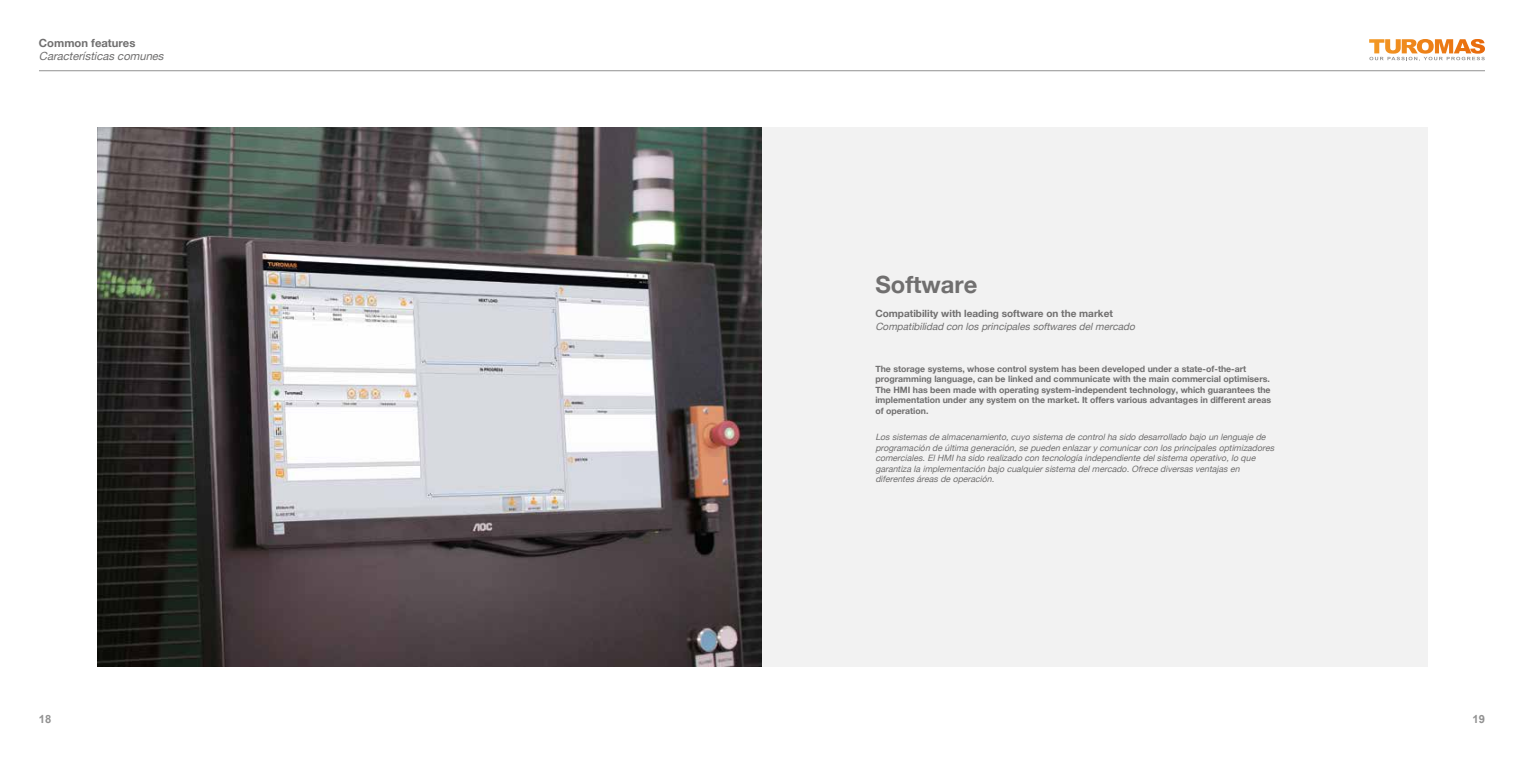
<style>
.page{position:relative;width:1524px;height:762px;background:#fff}
.page>*{position:absolute;margin:0;border:0;box-sizing:border-box;transform-origin:0 0}
.t1{font:700 23.75px "Helvetica Neue";color:#706f6f}
.t2{font:italic 11.25px "Helvetica Neue";color:#706f6f}
.t3{font:700 11.25px "Helvetica Neue";color:#706f6f}
.t4{font:700 11.25px "Arial";color:#929292}
.t5{font:italic 10px "Helvetica Neue";color:#706f6f}
.t6{font:700 10px "Helvetica Neue";color:#706f6f}
.t7{font:italic 8.75px/10.5px "Helvetica Neue";color:#706f6f}
.t8{font:700 8.75px/10.5px "Helvetica Neue";color:#706f6f}
</style>
<div class="page">
<img style="left:97px;top:127px;width:665px;height:540px">
<div style="left:762px;top:127px;width:665px;height:540px;background:#f2f2f2"></div>
<hr style="left:39px;top:70px;width:1446px;height:1px;background:#929292">
<svg style="left:1369px;top:39px;width:116px;height:22px"></svg>
<p class="t3" style="left:39px;top:36px;width:98px">Common features</p>
<p class="t2" style="left:39px;top:50px;width:129px">Características comunes</p>
<h1 class="t1" style="left:875px;top:269px;width:104px">Software</h1>
<p class="t6" style="left:875px;top:308px;width:239px">Compatibility with leading software on the market</p>
<p class="t5" style="left:875px;top:320px;width:263px">Compatibilidad con los principales softwares delmercado</p>
<p class="t8" style="left:875px;top:363px;width:397px">The storage systems, whose control system has been developed under a state-of-the-art programming language, can be linked and communicate with the main commercial optimisers.<br>The HMI has been made with operating system-independent technology, which guarantees the implementation under any system on the market. It offers various advantages in different areas of operation.</p>
<p class="t7" style="left:875px;top:432px;width:402px">Los sistemas de almacenamiento,cuyo sistema de controlha sido desarrollado bajo un lenguaje de programación de última generación,se pueden enlazary comunicarcon los principales optimizadores comerciales.ElHMIha sido realizado con tecnología independiente delsistema operativo,lo que garantiza la implementación bajo cualquiersistema delmercado.Ofrece diversas ventajas en diferentes áreas de operación.</p>
<p class="t4" style="left:39px;top:711px;width:14px">18</p>
<p class="t4" style="left:1472px;top:711px;width:14px">19</p>
</div>
